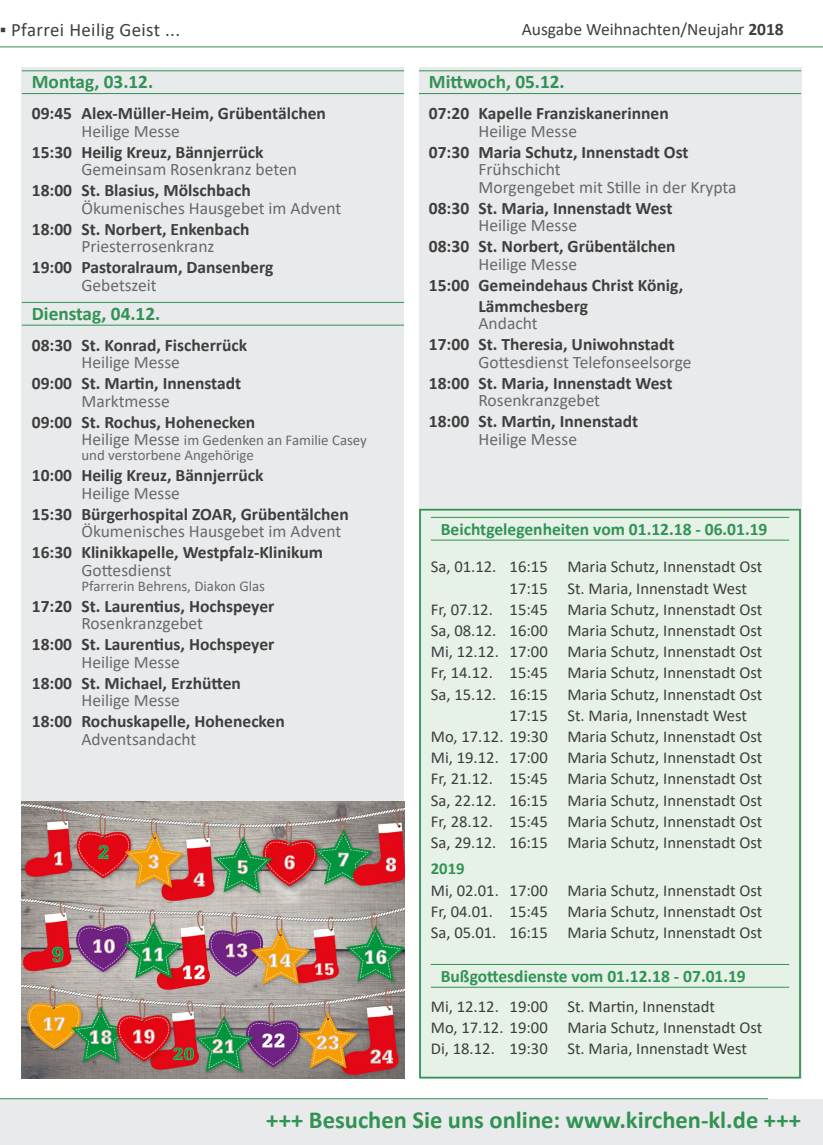
<style>
.page{position:relative;width:823px;height:1145px;background:#fff}
.page>*{position:absolute;margin:0;border:0;box-sizing:border-box;transform-origin:0 0}
.t1{font:700 24.5px "Calibri";color:#319353}
.TagDatum{font:700 19.25px "Calibri";color:#319353}
.t2{font:18.9px "Calibri";letter-spacing:.02em;color:#3e3e3f}
.Uhrzeit_Kirche{font:700 17.5px "Calibri";color:#3e3e3f}
.Messe{font:17.5px "Calibri";color:#69696c}
.TagDatum-2{font:700 17.5px "Calibri";color:#319353}
.t3{font:17.5px "Calibri";color:#3e3e3f}
.FLiesstext_Inhalt{font:17.5px "Calibri";color:#69696c}
.Messe-2{font:16.62px "Calibri";color:#3e3e3f}
.Messe-3{font:700 16.62px "Calibri";color:#319353}
.Messe-4{font:14.88px "Calibri";color:#69696c}
.Zusatztext{font:14.88px "Calibri";color:#69696c}
.s1{font-weight:700}
.s2{font-size:17.5px}
</style>
<div class="page">
<div style="left:22px;top:67px;width:382px;height:1011px;background:#e9eaeb"></div>
<div style="left:419px;top:67px;width:382px;height:1011px;background:#e9eaeb"></div>
<hr style="left:22px;top:71px;width:382px;height:1px;background:#319353">
<hr style="left:22px;top:93px;width:382px;height:1px;background:#319353">
<hr style="left:22px;top:302px;width:382px;height:1px;background:#319353">
<hr style="left:22px;top:325px;width:382px;height:1px;background:#319353">
<hr style="left:419px;top:71px;width:382px;height:1px;background:#319353">
<hr style="left:419px;top:93px;width:382px;height:1px;background:#319353">
<div style="left:420px;top:510px;width:380px;height:568px;background:#e6f1e8"></div>
<hr style="left:431px;top:517px;width:358px;height:1px;background:#319353">
<hr style="left:431px;top:540px;width:358px;height:1px;background:#319353">
<hr style="left:431px;top:964px;width:358px;height:1px;background:#319353">
<hr style="left:431px;top:987px;width:358px;height:1px;background:#319353">
<div style="left:419px;top:509px;width:381px;height:569px;border:2px solid #319353"></div>
<hr style="left:0;top:47px;width:823px;height:1px;background:#319353">
<div style="left:0;top:1099px;width:823px;height:46px;background:#e9eaeb"></div>
<hr style="left:0;top:1098px;width:768px;height:1px;background:#319353">
<img style="left:22px;top:802px;width:382px;height:276px">
<p class="t2" style="left:-1px;top:17px;width:182px">▪ Pfarrei Heilig Geist ...</p>
<p class="t3" style="left:521px;top:17px;width:264px">Ausgabe Weihnachten/Neujahr <span class="s1">2018</span></p>
<p class="TagDatum" style="left:32px;top:68px;width:123px">Montag, 03.12.</p>
<p class="Uhrzeit_Kirche" style="left:32px;top:101px;width:296px">09:45 Alex-Müller-Heim, Grübentälchen</p>
<p class="Messe" style="left:81px;top:119px;width:100px">Heilige Messe</p>
<p class="Uhrzeit_Kirche" style="left:32px;top:140px;width:233px">15:30 Heilig Kreuz, Bännjerrück</p>
<p class="Messe" style="left:81px;top:157px;width:217px">Gemeinsam Rosenkranz beten</p>
<p class="Uhrzeit_Kirche" style="left:32px;top:178px;width:220px">18:00 St. Blasius, Mölschbach</p>
<p class="Messe" style="left:81px;top:196px;width:261px">Ökumenisches Hausgebet im Advent</p>
<p class="Uhrzeit_Kirche" style="left:32px;top:217px;width:219px">18:00 St. Norbert, Enkenbach</p>
<p class="Messe" style="left:81px;top:234px;width:134px">Priesterrosenkranz</p>
<p class="Uhrzeit_Kirche" style="left:32px;top:255px;width:243px">19:00 Pastoralraum, Dansenberg</p>
<p class="Messe" style="left:81px;top:273px;width:77px">Gebetszeit</p>
<p class="TagDatum" style="left:32px;top:300px;width:130px">Dienstag, 04.12.</p>
<p class="Uhrzeit_Kirche" style="left:32px;top:333px;width:217px">08:30 St. Konrad, Fischerrück</p>
<p class="Messe" style="left:81px;top:350px;width:100px">Heilige Messe</p>
<p class="Uhrzeit_Kirche" style="left:32px;top:371px;width:211px">09:00 St. Martin, Innenstadt</p>
<p class="Messe" style="left:81px;top:389px;width:90px">Marktmesse</p>
<p class="Uhrzeit_Kirche" style="left:32px;top:410px;width:225px">09:00 St. Rochus, Hohenecken</p>
<p class="Messe-4" style="left:81px;top:430px;width:287px"><span class="s2">Heilige Messe</span> im Gedenken an Familie Casey</p>
<p class="Messe-4" style="left:81px;top:445px;width:174px">und verstorbene Angehörige</p>
<p class="Uhrzeit_Kirche" style="left:32px;top:463px;width:233px">10:00 Heilig Kreuz, Bännjerrück</p>
<p class="Messe" style="left:81px;top:481px;width:100px">Heilige Messe</p>
<p class="Uhrzeit_Kirche" style="left:32px;top:502px;width:318px">15:30 Bürgerhospital ZOAR, Grübentälchen</p>
<p class="Messe" style="left:81px;top:519px;width:261px">Ökumenisches Hausgebet im Advent</p>
<p class="Uhrzeit_Kirche" style="left:32px;top:540px;width:293px">16:30 Klinikkapelle, Westpfalz-Klinikum</p>
<p class="FLiesstext_Inhalt" style="left:81px;top:558px;width:92px">Gottesdienst</p>
<p class="Zusatztext" style="left:81px;top:575px;width:185px">Pfarrerin Behrens, Diakon Glas</p>
<p class="Uhrzeit_Kirche" style="left:32px;top:593px;width:244px">17:20 St. Laurentius, Hochspeyer</p>
<p class="Messe" style="left:81px;top:611px;width:123px">Rosenkranzgebet</p>
<p class="Uhrzeit_Kirche" style="left:32px;top:632px;width:244px">18:00 St. Laurentius, Hochspeyer</p>
<p class="Messe" style="left:81px;top:650px;width:100px">Heilige Messe</p>
<p class="Uhrzeit_Kirche" style="left:32px;top:670px;width:211px">18:00 St. Michael, Erzhütten</p>
<p class="Messe" style="left:81px;top:688px;width:100px">Heilige Messe</p>
<p class="Uhrzeit_Kirche" style="left:32px;top:709px;width:254px">18:00 Rochuskapelle, Hohenecken</p>
<p class="Messe" style="left:81px;top:727px;width:116px">Adventsandacht</p>
<p class="TagDatum" style="left:429px;top:68px;width:137px">Mittwoch, 05.12.</p>
<p class="Uhrzeit_Kirche" style="left:429px;top:101px;width:241px">07:20 Kapelle Franziskanerinnen</p>
<p class="Messe" style="left:478px;top:119px;width:100px">Heilige Messe</p>
<p class="Uhrzeit_Kirche" style="left:429px;top:140px;width:261px">07:30 Maria Schutz, Innenstadt Ost</p>
<p class="Messe" style="left:478px;top:157px;width:84px">Frühschicht</p>
<p class="Messe" style="left:478px;top:175px;width:259px">Morgengebet mit Stille in der Krypta</p>
<p class="Uhrzeit_Kirche" style="left:429px;top:196px;width:245px">08:30 St. Maria, Innenstadt West</p>
<p class="Messe" style="left:478px;top:213px;width:100px">Heilige Messe</p>
<p class="Uhrzeit_Kirche" style="left:429px;top:234px;width:248px">08:30 St. Norbert, Grübentälchen</p>
<p class="Messe" style="left:478px;top:252px;width:100px">Heilige Messe</p>
<p class="Uhrzeit_Kirche" style="left:429px;top:273px;width:256px">15:00 Gemeindehaus Christ König,</p>
<p class="Uhrzeit_Kirche" style="left:478px;top:294px;width:111px">Lämmchesberg</p>
<p class="Messe" style="left:478px;top:311px;width:61px">Andacht</p>
<p class="Uhrzeit_Kirche" style="left:429px;top:332px;width:247px">17:00 St. Theresia, Uniwohnstadt</p>
<p class="Messe" style="left:478px;top:350px;width:214px">Gottesdienst Telefonseelsorge</p>
<p class="Uhrzeit_Kirche" style="left:429px;top:371px;width:245px">18:00 St. Maria, Innenstadt West</p>
<p class="Messe" style="left:478px;top:388px;width:123px">Rosenkranzgebet</p>
<p class="Uhrzeit_Kirche" style="left:429px;top:409px;width:211px">18:00 St. Martin, Innenstadt</p>
<p class="Messe" style="left:478px;top:427px;width:100px">Heilige Messe</p>
<p class="TagDatum-2" style="left:441px;top:517px;width:328px">Beichtgelegenheiten vom 01.12.18 - 06.01.19</p>
<p class="Messe-2" style="left:431px;top:555px;width:333px">Sa, 01.12. 16:15 Maria Schutz, Innenstadt Ost</p>
<p class="Messe-2" style="left:509px;top:576px;width:239px">17:15 St. Maria, Innenstadt West</p>
<p class="Messe-2" style="left:431px;top:598px;width:333px">Fr, 07.12. 15:45 Maria Schutz, Innenstadt Ost</p>
<p class="Messe-2" style="left:431px;top:619px;width:333px">Sa, 08.12. 16:00 Maria Schutz, Innenstadt Ost</p>
<p class="Messe-2" style="left:431px;top:640px;width:333px">Mi, 12.12. 17:00 Maria Schutz, Innenstadt Ost</p>
<p class="Messe-2" style="left:431px;top:661px;width:333px">Fr, 14.12. 15:45 Maria Schutz, Innenstadt Ost</p>
<p class="Messe-2" style="left:431px;top:683px;width:333px">Sa, 15.12. 16:15 Maria Schutz, Innenstadt Ost</p>
<p class="Messe-2" style="left:509px;top:704px;width:239px">17:15 St. Maria, Innenstadt West</p>
<p class="Messe-2" style="left:431px;top:725px;width:333px">Mo, 17.12. 19:30 Maria Schutz, Innenstadt Ost</p>
<p class="Messe-2" style="left:431px;top:746px;width:333px">Mi, 19.12. 17:00 Maria Schutz, Innenstadt Ost</p>
<p class="Messe-2" style="left:431px;top:767px;width:333px">Fr, 21.12. 15:45 Maria Schutz, Innenstadt Ost</p>
<p class="Messe-2" style="left:431px;top:789px;width:333px">Sa, 22.12. 16:15 Maria Schutz, Innenstadt Ost</p>
<p class="Messe-2" style="left:431px;top:810px;width:333px">Fr, 28.12. 15:45 Maria Schutz, Innenstadt Ost</p>
<p class="Messe-2" style="left:431px;top:831px;width:333px">Sa, 29.12. 16:15 Maria Schutz, Innenstadt Ost</p>
<p class="Messe-3" style="left:431px;top:857px;width:35px">2019</p>
<p class="Messe-2" style="left:431px;top:878px;width:333px">Mi, 02.01. 17:00 Maria Schutz, Innenstadt Ost</p>
<p class="Messe-2" style="left:431px;top:900px;width:333px">Fr, 04.01. 15:45 Maria Schutz, Innenstadt Ost</p>
<p class="Messe-2" style="left:431px;top:921px;width:333px">Sa, 05.01. 16:15 Maria Schutz, Innenstadt Ost</p>
<p class="TagDatum-2" style="left:441px;top:964px;width:306px">Bußgottesdienste vom 01.12.18 - 07.01.19</p>
<p class="Messe-2" style="left:431px;top:995px;width:286px">Mi, 12.12. 19:00 St. Martin, Innenstadt</p>
<p class="Messe-2" style="left:431px;top:1016px;width:333px">Mo, 17.12. 19:00 Maria Schutz, Innenstadt Ost</p>
<p class="Messe-2" style="left:431px;top:1037px;width:318px">Di, 18.12. 19:30 St. Maria, Innenstadt West</p>
<p class="t1" style="left:266px;top:1103px;width:536px">+++ Besuchen Sie uns online: www.kirchen-kl.de +++</p>
</div>
